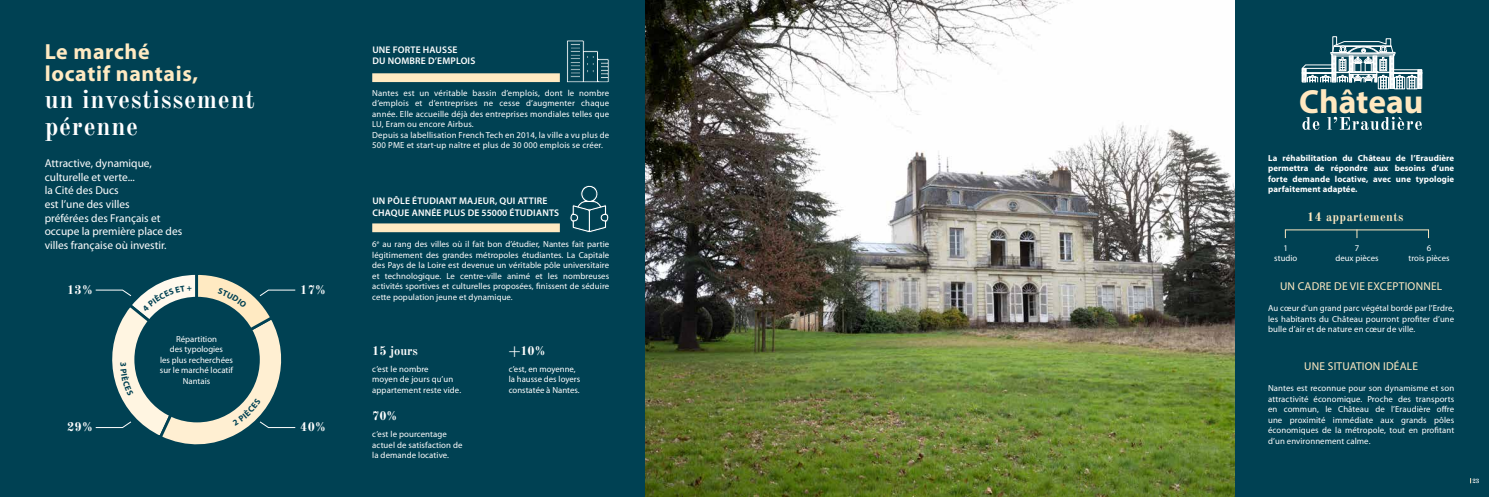
<style>
.page{position:relative;width:1489px;height:497px;background:#fff}
.page>*{position:absolute;margin:0;border:0;box-sizing:border-box;transform-origin:0 0}
.t1{font:700 33.51px "Myriad Pro";color:#ffe8c0}
.t2{font:700 25.38px/27.1px "Old Standard TT";letter-spacing:.03em;color:#fff}
.t3{font:700 21.88px/22.1px "Myriad Pro";letter-spacing:.03em;color:#ffeac2}
.t4{font:700 12.42px "Old Standard TT";color:#fff}
.t5{font:700 12.25px "Old Standard TT";letter-spacing:.03em;color:#ffeac2}
.t6{font:11.38px/13.7px "Myriad Pro";color:#fff}
.t7{font:11.38px "Myriad Pro";letter-spacing:.02em;color:#ffeac2}
.t8{font:600 9.62px/11.5px "Myriad Pro";letter-spacing:.02em;color:#fff}
.t9{font:8.75px/10.5px "Myriad Pro";letter-spacing:.01em;color:#fff}
.t10{font:700 8.75px/10.5px "Myriad Pro";letter-spacing:.01em;color:#fff;text-align:justify}
.t11{font:700 8.58px "Myriad Pro";color:#004153}
.t12{font:700 6.12px "Old Standard TT";color:#fff}
</style>
<div class="page">
<div style="left:0;top:0;width:645px;height:496px;background:#004153"></div>
<img style="left:645px;top:0;width:590px;height:496px">
<div style="left:1235px;top:0;width:253px;height:496px;background:#004153"></div>
<svg style="left:1301px;top:36px;width:121px;height:53px"></svg>
<svg style="left:1302px;top:117px;width:17px;height:13px"></svg>
<svg style="left:1327px;top:117px;width:94px;height:13px"></svg>
<div style="left:372px;top:223px;width:188px;height:9px;background:#ffeac2"></div>
<div style="left:372px;top:73px;width:188px;height:9px;background:#ffeac2"></div>
<svg style="left:570px;top:185px;width:39px;height:48px"></svg>
<svg style="left:567px;top:40px;width:42px;height:43px"></svg>
<hr style="left:1285px;top:229px;width:143px;height:1px;background:#ffeac2">
<svg style="left:95px;top:274px;width:201px;height:171px"></svg>
<h3 class="t3" style="left:45px;top:40px;width:155px">Le marché locatif nantais,</h3>
<h2 class="t2" style="left:45px;top:84px;width:212px">un investissement pérenne</h2>
<h3 class="t6" style="left:45px;top:156px;width:139px">Attractive, dynamique, culturelle et verte...<br>la Cité des Ducs<br>est l’une des villes<br>préférées des Français et occupe la première place des villes française où investir.</h3>
<h3 class="t4" style="left:67px;top:280px;width:27px">13%</h3>
<h3 class="t4" style="left:300px;top:280px;width:27px">17%</h3>
<p class="t11" style="left:129px;top:361px;width:6px;rotate:90deg">3</p>
<p class="t9" style="left:160px;top:333px;width:75px;text-align:center">Répartition<br>des typologies<br>les plus recherchées sur le marché locatif<br>Nantais</p>
<h3 class="t4" style="left:67px;top:417px;width:27px">29%</h3>
<h3 class="t4" style="left:300px;top:417px;width:27px">40%</h3>
<p class="t8" style="left:372px;top:43px;width:104px">UNE FORTE HAUSSE<br>DU NOMBRE D’EMPLOIS</p>
<p class="t9" style="left:372px;top:87px;width:238px">Nantes est un véritable bassin d’emplois, dont le nombre d’emplois et d’entreprises ne cesse d’augmenter chaque année. Elle accueille déjà des entreprises mondiales telles que LU, Eram ou encore Airbus.<br>Depuis sa labellisation French Tech en 2014, la ville a vu plus de 500 PME et start-up naître et plus de 30 000 emplois se créer.</p>
<h1 class="t1" style="left:1299px;top:79px;width:125px">Château</h1>
<p class="t8" style="left:372px;top:195px;width:188px">UN PÔLE ÉTUDIANT MAJEUR, QUI ATTIRE<br>CHAQUE ANNÉE PLUS DE 55000 ÉTUDIANTS</p>
<p class="t9" style="left:372px;top:239px;width:238px;text-align:justify">6<sup>e</sup> au rang des villes où il fait bon d’étudier, Nantes fait partie légitimement des grandes métropoles étudiantes. La Capitale des Pays de la Loire est devenue un véritable pôle universitaire et technologique. Le centre-ville animé et les nombreuses activités sportives et culturelles proposées, finissent de séduire cette population jeune et dynamique.</p>
<h3 class="t4" style="left:372px;top:340px;width:47px">15 jours</h3>
<p class="t9" style="left:372px;top:363px;width:90px">c’est le nombre<br>moyen de jours qu’un appartement reste vide.</p>
<p class="t9" style="left:372px;top:428px;width:92px">c’est le pourcentage actuel de satisfaction de la demande locative.</p>
<h3 class="t4" style="left:372px;top:405px;width:27px">70%</h3>
<h3 class="t4" style="left:508px;top:340px;width:38px">+10%</h3>
<p class="t9" style="left:508px;top:363px;width:73px">c’est, en moyenne, la hausse des loyers constatée à Nantes.</p>
<p class="t10" style="left:1267px;top:152px;width:188px">La réhabilitation du Château de l’Eraudière permettra de répondre aux besoins d’une forte demande locative, avec une typologie parfaitement adaptée.</p>
<h3 class="t5" style="left:1307px;top:206px;width:98px">14 appartements</h3>
<p class="t9" style="left:1274px;top:242px;width:24px;text-align:center">1 studio</p>
<p class="t9" style="left:1335px;top:242px;width:45px;text-align:center">7<br>deux pièces</p>
<p class="t9" style="left:1408px;top:242px;width:42px;text-align:center">6<br>trois pièces</p>
<h3 class="t7" style="left:1279px;top:279px;width:164px">UN CADRE DE VIE EXCEPTIONNEL</h3>
<p class="t9" style="left:1267px;top:302px;width:188px;text-align:justify">Au cœur d’un grand parc végétal bordé par l’Erdre, les habitants du Château pourront profiter d’une bulle d’air et de nature en cœur de ville.</p>
<h3 class="t7" style="left:1304px;top:359px;width:115px">UNE SITUATION IDÉALE</h3>
<p class="t9" style="left:1267px;top:382px;width:188px;text-align:justify">Nantes est reconnue pour son dynamisme et son attractivité économique. Proche des transports en commun, le Château de l’Eraudière offre une proximité immédiate aux grands pôles économiques de la métropole, tout en profitant d’un environnement calme.</p>
<p class="t12" style="left:1472px;top:475px;width:9px">23</p>
</div>
